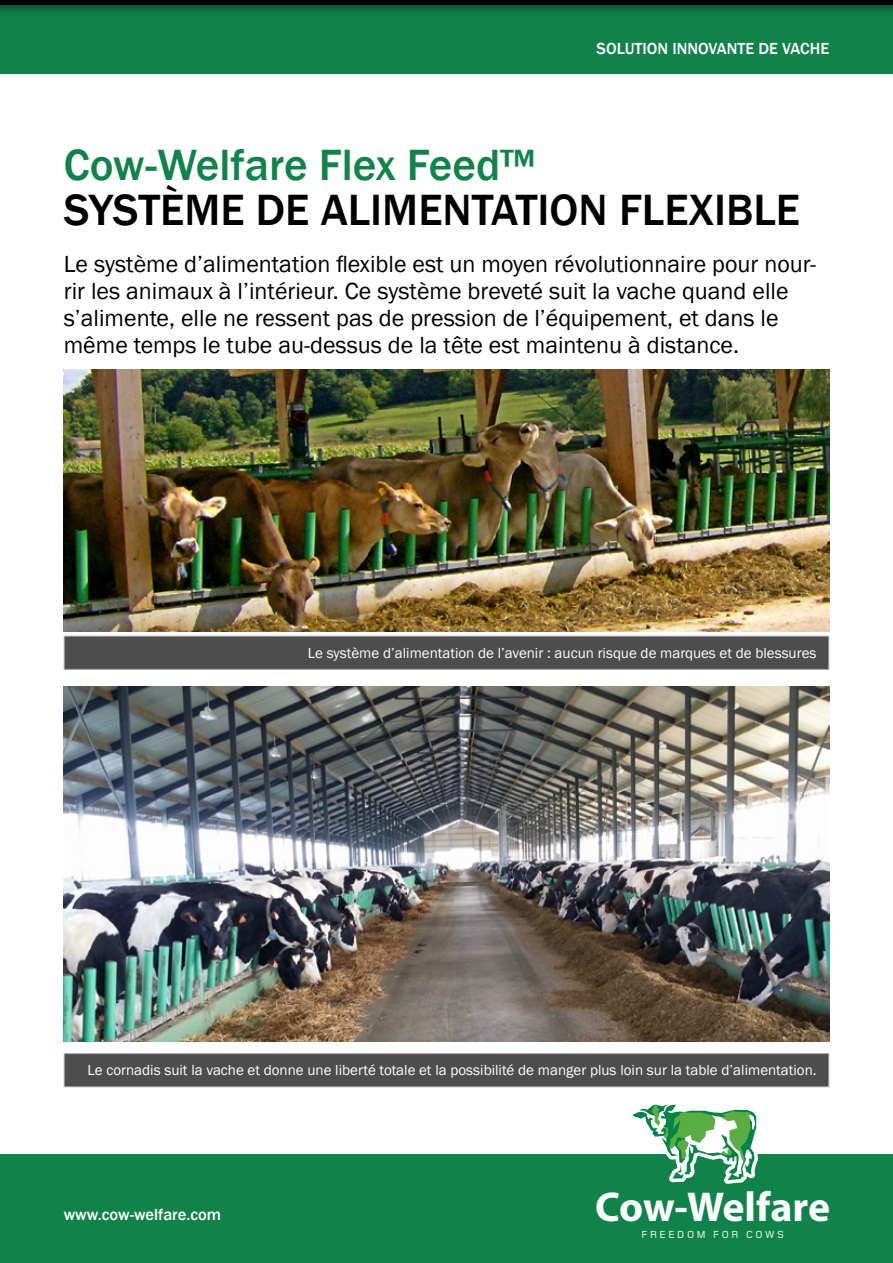
<style>
.page{position:relative;width:893px;height:1263px;background:#fff}
.page>*{position:absolute;margin:0;border:0;box-sizing:border-box;transform-origin:0 0}
.t1{font:500 45px "Franklin Gothic";color:#000}
.t2{font:500 45px "Franklin Gothic";color:#0f834a}
.t3{font:700 41.85px "Myriad Pro";letter-spacing:-.005em;color:#fff}
.t4{font:24px/27px "Franklin Gothic";color:#000}
.t5{font:500 16.5px "Franklin Gothic";color:#fff}
.t6{font:15px "Franklin Gothic";color:#fff}
.t7{font:500 10.65px "Foundry Monoline";letter-spacing:.24em;color:#eaf3d5}
</style>
<div class="page">
<div style="left:0;top:1154px;width:893px;height:109px;background:#0f834a"></div>
<svg style="left:632px;top:1104px;width:126px;height:80px"></svg>
<div style="left:0;top:4px;width:893px;height:70px;background:#0f834a"></div>
<div style="left:0;top:0;width:893px;height:16px;background:#000;opacity:.5"></div>
<hr style="left:0;top:0;width:893px;height:4px;background:#000">
<div style="left:64px;top:636px;width:765px;height:33px;background:#4d4d4d"></div>
<div style="left:64px;top:636px;width:765px;height:34px;border:1px solid #939598"></div>
<div style="left:64px;top:1053px;width:765px;height:34px;background:#4d4d4d"></div>
<div style="left:64px;top:1053px;width:765px;height:34px;border:1px solid #939598"></div>
<img style="left:64px;top:370px;width:765px;height:261px">
<img style="left:64px;top:687px;width:765px;height:355px">
<p class="t5" style="left:597px;top:38px;width:234px">SOLUTION INNOVANTE DE VACHE</p>
<p class="t2" style="left:64px;top:137px;width:473px">Cow-Welfare Flex Feed™</p>
<p class="t1" style="left:64px;top:182px;width:738px">SYSTÈME DE ALIMENTATION FLEXIBLE</p>
<p class="t4" style="left:64px;top:251px;width:754px">Le système d’alimentation flexible est un moyen révolutionnaire pour nour&shy;rir les animaux à l’intérieur. Ce système breveté suit la vache quand elle s’alimente, elle ne ressent pas de pression de l’équipement, et dans le même temps le tube au-dessus de la tête est maintenu à distance.</p>
<p class="t6" style="left:308px;top:644px;width:510px">Le système d’alimentation de l’avenir : aucun risque de marques et de blessures</p>
<p class="t6" style="left:87px;top:1061px;width:731px">Le cornadis suit la vache et donne une liberté totale et la possibilité de manger plus loin sur la table d’alimentation.</p>
<p class="t5" style="left:64px;top:1205px;width:159px">www.cow-welfare.com</p>
<p class="t3" style="left:595px;top:1180px;width:236px">Cow-Welfare</p>
<p class="t7" style="left:641px;top:1229px;width:144px">FREEDOM FOR COWS</p>
</div>
